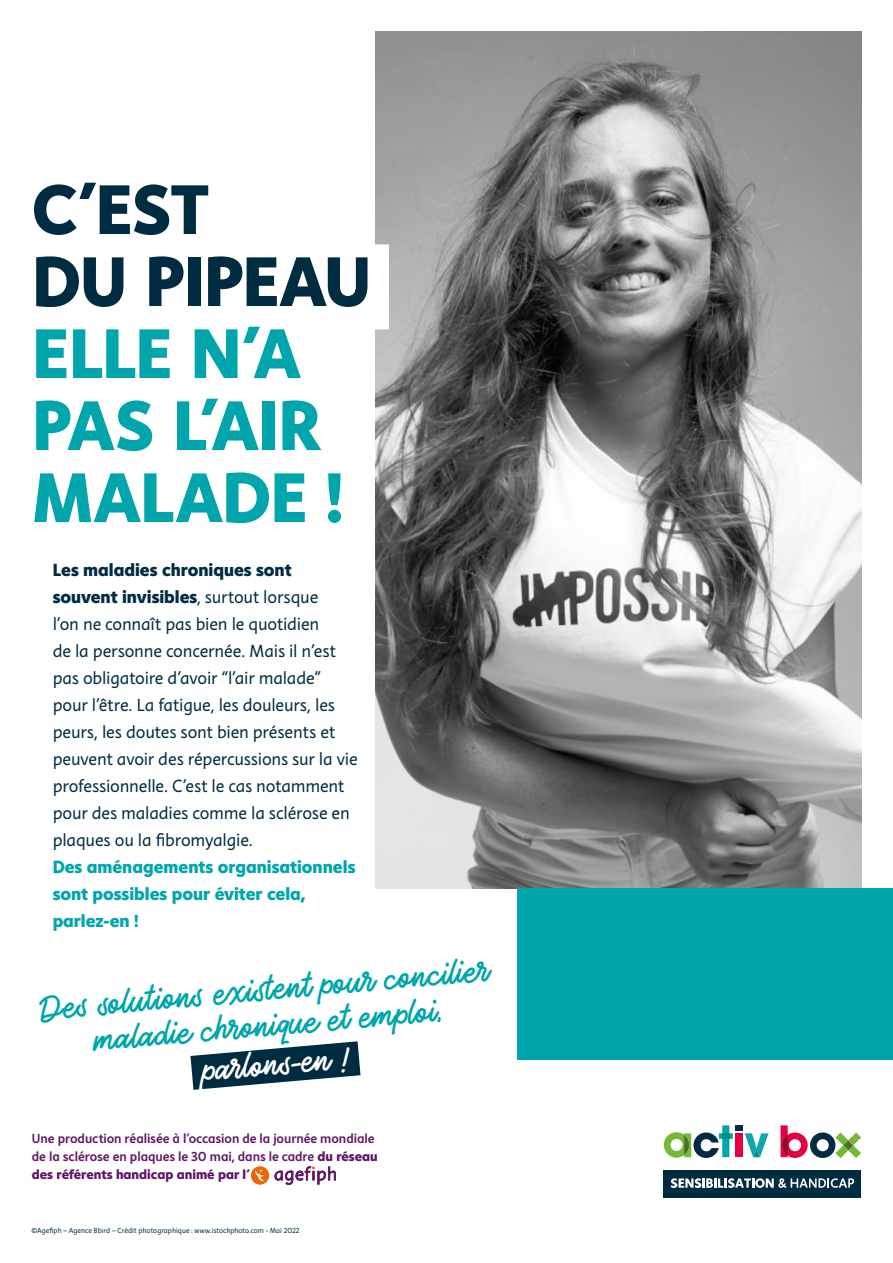
<style>
.page{position:relative;width:893px;height:1263px;background:#fff}
.page>*{position:absolute;margin:0;border:0;box-sizing:border-box;transform-origin:0 0}
.t1{font:800 72px/72px "Instant 5";letter-spacing:-.005em;color:#00a6ab}
.t2{font:800 72px/72px "Instant 5";letter-spacing:-.01em;color:#002c42}
.t3{font:45px/36px "Auto Rich";color:#00a6ab;text-align:center}
.t4{font:45px "Auto Rich";color:#fff}
.t5{font:18px/27px "Instant 3";letter-spacing:-.01em;color:#002c42}
.t6{font:800 18px/27px "Instant 5";color:#00a6ab}
.t7{font:800 18px/27px "Instant 5";color:#002c42}
.t8{font:13.5px/18px "Instant 4 Slow";letter-spacing:-.005em;color:#601766}
.t9{font:800 13.5px "Instant 5";color:#601766}
.t10{font:7.5px "Instant 3";color:#002c42}
.s1{font-family:"Instant 3";font-weight:400}
.s2{font-family:"Instant 5";font-weight:800}
.s3{color:#fff}
</style>
<div class="page">
<img style="left:376px;top:32px;width:485px;height:856px">
<div style="left:517px;top:888px;width:376px;height:172px;background:#00a6ab"></div>
<svg style="left:745px;top:1133px;width:24px;height:24px"></svg>
<div style="left:736px;top:1133px;width:7px;height:24px;background:#e50043"></div>
<div style="left:736px;top:1125px;width:7px;height:6px;background:#002c42"></div>
<svg style="left:664px;top:1125px;width:69px;height:33px"></svg>
<div style="left:664px;top:1170px;width:197px;height:27px;background:#002c42"></div>
<svg style="left:671px;top:1178px;width:183px;height:10px"></svg>
<svg style="left:780px;top:1125px;width:81px;height:33px"></svg>
<svg style="left:190px;top:1041px;width:171px;height:49px"></svg>
<svg style="left:251px;top:1166px;width:85px;height:19px"></svg>
<div style="left:32px;top:244px;width:357px;height:85px;background:#fff"></div>
<h1 class="t2" style="left:32px;top:172px;width:340px">C’EST<br>DU PIPEAU</h1>
<h1 class="t1" style="left:32px;top:316px;width:313px">ELLE N’A<br>PAS L’AIR<br>MALADE !</h1>
<p class="t7" style="left:53px;top:556px;width:267px">Les maladies chroniques sont souvent invisibles<span class="s1">, surtout lorsque</span></p>
<p class="t5" style="left:53px;top:611px;width:307px">l’on ne connaît pas bien le quotidien<br>de la personne concernée. Mais il n’est pas obligatoire d’avoir “l’air malade” pour l’être. La fatigue, les douleurs, les peurs, les doutes sont bien présents et peuvent avoir des répercussions sur la vie professionnelle. C'est le cas notamment pour des maladies comme la sclérose en plaques ou la fibromyalgie.</p>
<p class="t6" style="left:53px;top:853px;width:304px">Des aménagements organisationnels sont possibles pour éviter cela, parlez-en !</p>
<h2 class="t3" style="left:39px;top:995px;width:451px;rotate:-5deg">Des solutions existent pour concilier maladie chronique et emploi,</h2>
<h2 class="t4" style="left:200px;top:1052px;width:150px;rotate:-5deg">parlons-en !</h2>
<p class="t8" style="left:32px;top:1129px;width:347px">Une production réalisée à l'occasion de la journée mondiale de la sclérose en plaques le 30 mai, dans le cadre <span class="s2">du réseau</span></p>
<p class="t9" style="left:32px;top:1165px;width:266px">des référents handicap animé par l'<span class="s3">agefiph</span></p>
<p class="t10" style="left:31px;top:1226px;width:270px">©Agefiph – Agence Bbird – Crédit photographique : www.istockphoto.com - Mai 2022</p>
</div>
